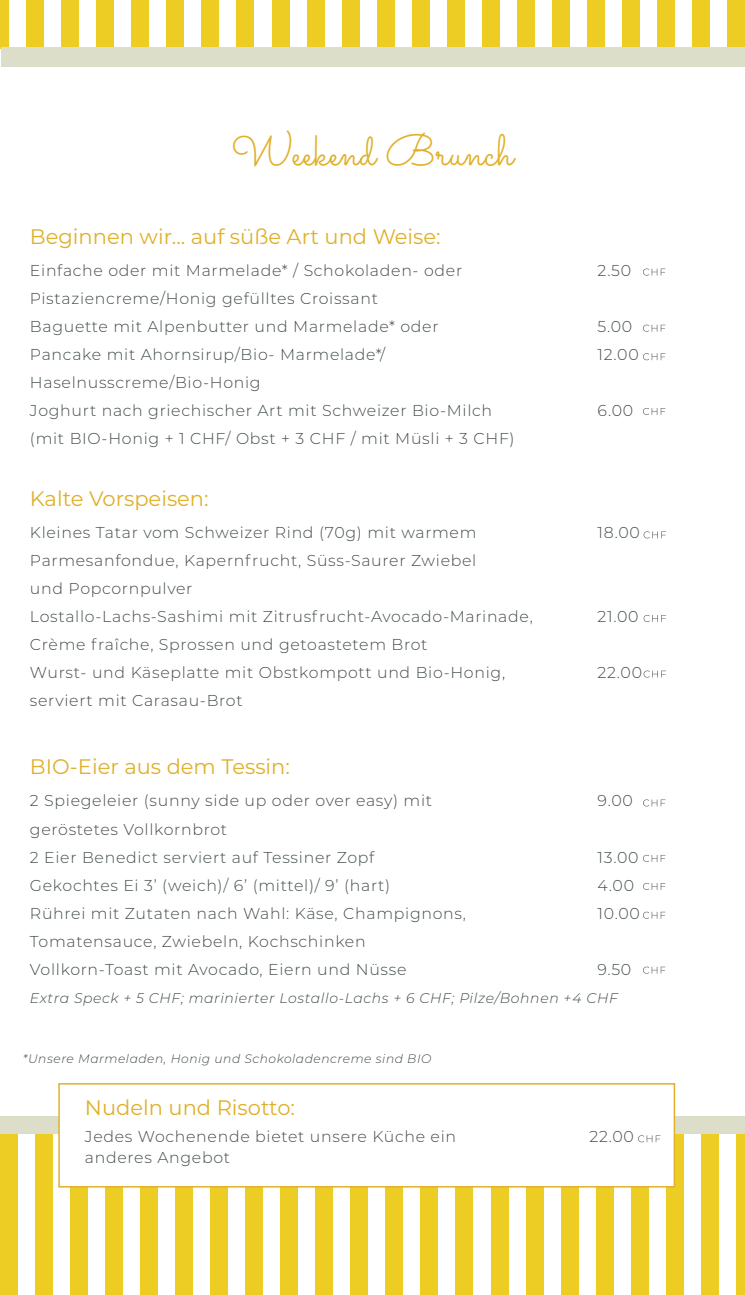
<style>
.page{position:relative;width:745px;height:1295px;background:#fff}
.page>*{position:absolute;margin:0;border:0;box-sizing:border-box;transform-origin:0 0}
.t1{font:43.75px "Sacramento";color:#e0b029}
.t2{font:21px "Montserrat";color:#e0b029}
.t3{font:300 15.75px/28px "Montserrat";letter-spacing:.045em;color:#434c4d}
.t4{font:italic 300 14px "Montserrat";letter-spacing:.045em;color:#434c4d}
.t5{font:italic 300 12.25px "Montserrat";letter-spacing:.045em;color:#434c4d}
</style>
<div class="page">
<div style="left:0;top:1124px;width:18px;height:170px;background:#edcc23"></div>
<div style="left:35px;top:1124px;width:18px;height:170px;background:#edcc23"></div>
<div style="left:70px;top:1124px;width:18px;height:170px;background:#edcc23"></div>
<div style="left:105px;top:1124px;width:18px;height:170px;background:#edcc23"></div>
<div style="left:140px;top:1124px;width:18px;height:170px;background:#edcc23"></div>
<div style="left:175px;top:1124px;width:18px;height:170px;background:#edcc23"></div>
<div style="left:210px;top:1124px;width:18px;height:170px;background:#edcc23"></div>
<div style="left:245px;top:1124px;width:18px;height:170px;background:#edcc23"></div>
<div style="left:280px;top:1124px;width:18px;height:170px;background:#edcc23"></div>
<div style="left:315px;top:1124px;width:18px;height:170px;background:#edcc23"></div>
<div style="left:350px;top:1124px;width:18px;height:170px;background:#edcc23"></div>
<div style="left:385px;top:1124px;width:18px;height:170px;background:#edcc23"></div>
<div style="left:420px;top:1124px;width:18px;height:170px;background:#edcc23"></div>
<div style="left:455px;top:1124px;width:18px;height:170px;background:#edcc23"></div>
<div style="left:490px;top:1124px;width:18px;height:170px;background:#edcc23"></div>
<div style="left:525px;top:1124px;width:18px;height:170px;background:#edcc23"></div>
<div style="left:560px;top:1124px;width:18px;height:170px;background:#edcc23"></div>
<div style="left:595px;top:1124px;width:18px;height:170px;background:#edcc23"></div>
<div style="left:630px;top:1124px;width:18px;height:170px;background:#edcc23"></div>
<div style="left:665px;top:1124px;width:18px;height:170px;background:#edcc23"></div>
<div style="left:700px;top:1124px;width:18px;height:170px;background:#edcc23"></div>
<div style="left:735px;top:1124px;width:9px;height:170px;background:#edcc23"></div>
<div style="left:0;top:1115px;width:744px;height:18px;background:#dddeca"></div>
<div style="left:726px;top:0;width:18px;height:48px;background:#edcc23"></div>
<div style="left:691px;top:0;width:18px;height:48px;background:#edcc23"></div>
<div style="left:656px;top:0;width:18px;height:48px;background:#edcc23"></div>
<div style="left:621px;top:0;width:18px;height:48px;background:#edcc23"></div>
<div style="left:586px;top:0;width:18px;height:48px;background:#edcc23"></div>
<div style="left:551px;top:0;width:18px;height:48px;background:#edcc23"></div>
<div style="left:516px;top:0;width:18px;height:48px;background:#edcc23"></div>
<div style="left:481px;top:0;width:18px;height:48px;background:#edcc23"></div>
<div style="left:446px;top:0;width:18px;height:48px;background:#edcc23"></div>
<div style="left:411px;top:0;width:18px;height:48px;background:#edcc23"></div>
<div style="left:376px;top:0;width:18px;height:48px;background:#edcc23"></div>
<div style="left:341px;top:0;width:18px;height:48px;background:#edcc23"></div>
<div style="left:306px;top:0;width:18px;height:48px;background:#edcc23"></div>
<div style="left:271px;top:0;width:18px;height:48px;background:#edcc23"></div>
<div style="left:236px;top:0;width:18px;height:48px;background:#edcc23"></div>
<div style="left:201px;top:0;width:18px;height:48px;background:#edcc23"></div>
<div style="left:166px;top:0;width:18px;height:48px;background:#edcc23"></div>
<div style="left:131px;top:0;width:18px;height:48px;background:#edcc23"></div>
<div style="left:96px;top:0;width:18px;height:48px;background:#edcc23"></div>
<div style="left:61px;top:0;width:18px;height:48px;background:#edcc23"></div>
<div style="left:26px;top:0;width:18px;height:48px;background:#edcc23"></div>
<div style="left:0;top:0;width:9px;height:48px;background:#edcc23"></div>
<div style="left:1px;top:47px;width:742px;height:19px;background:#dddeca"></div>
<svg style="left:643px;top:268px;width:22px;height:7px"></svg>
<svg style="left:643px;top:324px;width:22px;height:7px"></svg>
<svg style="left:643px;top:353px;width:22px;height:7px"></svg>
<svg style="left:643px;top:531px;width:22px;height:7px"></svg>
<svg style="left:643px;top:615px;width:22px;height:6px"></svg>
<svg style="left:643px;top:670px;width:22px;height:7px"></svg>
<svg style="left:643px;top:799px;width:22px;height:7px"></svg>
<svg style="left:643px;top:883px;width:22px;height:6px"></svg>
<svg style="left:643px;top:911px;width:22px;height:7px"></svg>
<svg style="left:643px;top:966px;width:22px;height:7px"></svg>
<svg style="left:643px;top:408px;width:22px;height:7px"></svg>
<svg style="left:643px;top:854px;width:22px;height:7px"></svg>
<div style="left:58px;top:1082px;width:616px;height:105px;background:#fff;border:2px solid #e0b029"></div>
<svg style="left:638px;top:1135px;width:22px;height:6px"></svg>
<h1 class="t1" style="left:231px;top:124px;width:283px">Weekend Brunch</h1>
<h2 class="t2" style="left:30px;top:221px;width:412px">Beginnen wir... auf süße Art und Weise:</h2>
<p class="t3" style="left:30px;top:255px;width:433px">Einfache oder mit Marmelade* / Schokoladen- oder</p>
<p class="t3" style="left:597px;top:255px;width:35px">2.50</p>
<p class="t3" style="left:30px;top:283px;width:410px">Pistaziencreme/Honig gefülltes Croissant<br>Baguette mit Alpenbutter und Marmelade* oder</p>
<p class="t3" style="left:597px;top:311px;width:36px">5.00</p>
<p class="t3" style="left:30px;top:339px;width:356px">Pancake mit Ahornsirup/Bio- Marmelade*/</p>
<p class="t3" style="left:597px;top:339px;width:43px">12.00</p>
<p class="t3" style="left:30px;top:367px;width:463px">Haselnusscreme/Bio-Honig<br>Joghurt nach griechischer Art mit Schweizer Bio-Milch</p>
<p class="t3" style="left:597px;top:395px;width:37px">6.00</p>
<p class="t3" style="left:30px;top:423px;width:486px">(mit BIO-Honig + 1 CHF/ Obst + 3 CHF / mit Müsli + 3 CHF)</p>
<h2 class="t2" style="left:30px;top:483px;width:180px">Kalte Vorspeisen:</h2>
<p class="t3" style="left:30px;top:517px;width:447px">Kleines Tatar vom Schweizer Rind (70g) mit warmem</p>
<p class="t3" style="left:597px;top:517px;width:44px">18.00</p>
<p class="t3" style="left:30px;top:545px;width:504px">Parmesanfondue, Kapernfrucht, Süss-Saurer Zwiebel<br>und Popcornpulver<br>Lostallo-Lachs-Sashimi mit Zitrusfrucht-Avocado-Marinade,</p>
<p class="t3" style="left:597px;top:601px;width:42px">21.00</p>
<p class="t3" style="left:30px;top:629px;width:476px">Crème fraîche, Sprossen und getoastetem Brot<br>Wurst- und Käseplatte mit Obstkompott und Bio-Honig,</p>
<p class="t3" style="left:30px;top:685px;width:214px">serviert mit Carasau-Brot</p>
<h2 class="t2" style="left:30px;top:752px;width:261px">BIO-Eier aus dem Tessin:</h2>
<p class="t3" style="left:597px;top:657px;width:46px">22.00</p>
<p class="t3" style="left:30px;top:786px;width:403px">2 Spiegeleier (sunny side up oder over easy) mit</p>
<p class="t3" style="left:597px;top:786px;width:37px">9.00</p>
<p class="t3" style="left:30px;top:814px;width:345px">geröstetes Vollkornbrot<br>2 Eier Benedict serviert auf Tessiner Zopf</p>
<p class="t3" style="left:597px;top:842px;width:42px">13.00</p>
<p class="t3" style="left:30px;top:870px;width:361px">Gekochtes Ei 3’ (weich)/ 6’ (mittel)/ 9’ (hart)</p>
<p class="t3" style="left:597px;top:870px;width:38px">4.00</p>
<p class="t3" style="left:30px;top:898px;width:437px">Rührei mit Zutaten nach Wahl: Käse, Champignons,</p>
<p class="t3" style="left:597px;top:898px;width:44px">10.00</p>
<p class="t3" style="left:30px;top:926px;width:378px">Tomatensauce, Zwiebeln, Kochschinken<br>Vollkorn-Toast mit Avocado, Eiern und Nüsse</p>
<p class="t3" style="left:597px;top:954px;width:35px">9.50</p>
<p class="t4" style="left:30px;top:987px;width:589px">Extra Speck + 5 CHF; marinierter Lostallo-Lachs + 6 CHF; Pilze/Bohnen +4 CHF</p>
<p class="t5" style="left:23px;top:1049px;width:410px">*Unsere Marmeladen, Honig und Schokoladencreme sind BIO</p>
<h2 class="t2" style="left:85px;top:1092px;width:211px">Nudeln und Risotto:</h2>
<p class="t3" style="left:85px;top:1122px;width:372px">Jedes Wochenende bietet unsere Küche ein</p>
<p class="t3" style="left:589px;top:1122px;width:46px">22.00</p>
<p class="t3" style="left:85px;top:1143px;width:147px">anderes Angebot</p>
</div>
